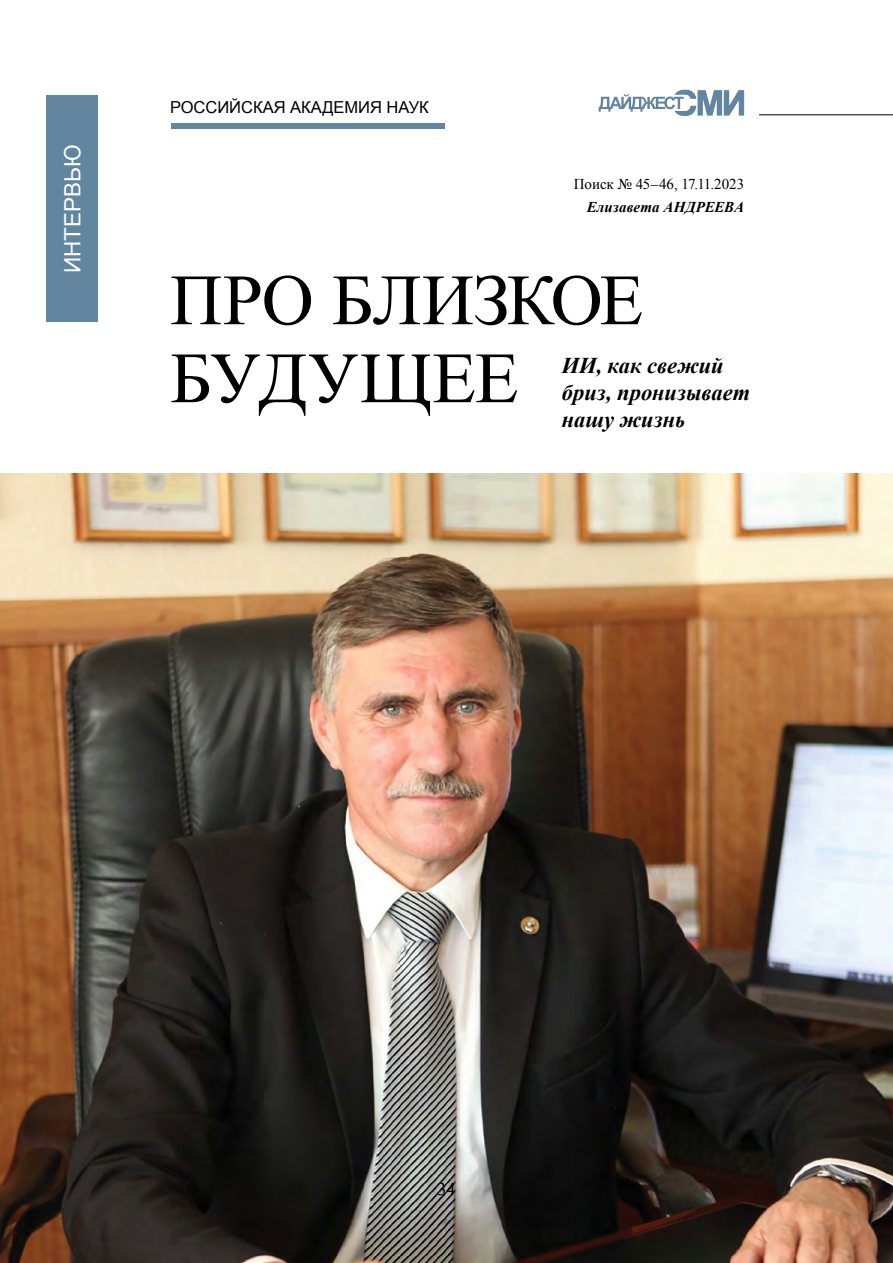
<style>
.page{position:relative;width:893px;height:1263px;background:#fff}
.page>*{position:absolute;margin:0;border:0;box-sizing:border-box;transform-origin:0 0}
.t1{font:72px/78px "Times New Roman";letter-spacing:-.01em;color:#000}
.t2{font:italic 700 22.5px/27px "Times New Roman";color:#000}
.t3{font:22.5px "Arial";color:#fff}
.t4{font:18px "Times New Roman";color:#000}
.t5{font:16.5px "Arial";color:#000}
.t6{font:15px "Times New Roman";letter-spacing:-.005em;color:#000}
.t7{font:italic 700 15px "Times New Roman";letter-spacing:.005em;color:#000}
</style>
<div class="page">
<img style="left:0;top:473px;width:893px;height:790px">
<hr style="left:759px;top:114px;width:134px;height:1px;background:#000">
<div style="left:171px;top:123px;width:274px;height:6px;background:#6286a0"></div>
<svg style="left:599px;top:90px;width:145px;height:26px"></svg>
<div style="left:47px;top:95px;width:51px;height:227px;background:#6286a0"></div>
<p class="t3" style="left:58px;top:273px;width:130px;rotate:-90deg">ИНТЕРВЬЮ</p>
<p class="t5" style="left:170px;top:96px;width:260px">РОССИЙСКАЯ АКАДЕМИЯ НАУК</p>
<p class="t6" style="left:574px;top:174px;width:172px">Поиск № 45–46, 17.11.2023</p>
<p class="t7" style="left:587px;top:196px;width:159px">Елизавета АНДРЕЕВА</p>
<h1 class="t1" style="left:170px;top:260px;width:475px">ПРО БЛИЗКОЕ<br>БУДУЩЕЕ</h1>
<p class="t2" style="left:562px;top:352px;width:190px">ИИ, как свежий бриз, пронизывает нашу жизнь</p>
<p class="t4" style="left:437px;top:1176px;width:19px">34</p>
</div>
